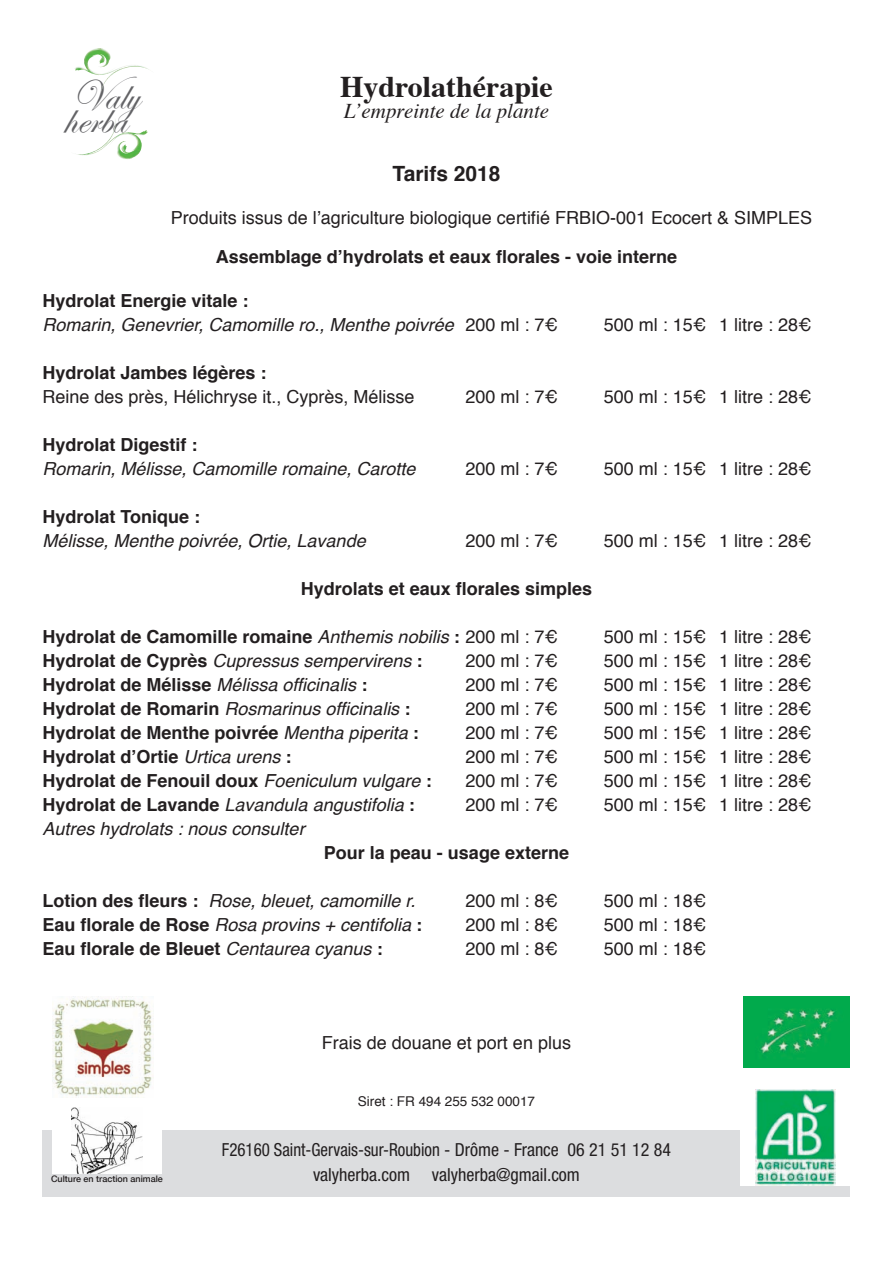
<style>
.page{position:relative;width:893px;height:1263px;background:#fff}
.page>*{position:absolute;margin:0;border:0;box-sizing:border-box;transform-origin:0 0}
.t1{font:43.5px "Edwardian Script ITC";color:#636366}
.t2{font:700 30px "Times";color:#231f20}
.t3{font:italic 21px "Times";color:#231f20}
.t4{font:700 21px "Helvetica";color:#231f20}
.t5{font:18px "Helvetica";color:#231f20}
.t6{font:700 18px "Helvetica";color:#231f20}
.t7{font:italic 18px/24px "Helvetica";color:#231f20}
.t8{font:condensed 18px "Helvetica Neue";color:#231f20;scale:.94 1}
.t9{font:condensed 18px "Helvetica Neue";color:#231f20}
.t10{font:13.5px "Helvetica";color:#231f20}
.t11{font:500 9px "Helvetica Neue";color:#231f20}
.s1{font-weight:700;font-style:normal}
.s2{font-style:normal}
.s3{font-weight:400;font-style:italic}
.s4{font-weight:400}
</style>
<div class="page">
<img style="left:75px;top:48px;width:49px;height:27px">
<img style="left:77px;top:119px;width:40px;height:37px">
<img style="left:53px;top:996px;width:101px;height:102px">
<div style="left:43px;top:1130px;width:807px;height:66px;background:#dcdddf"></div>
<div style="left:52px;top:1108px;width:109px;height:65px;background:#fff"></div>
<img style="left:72px;top:1108px;width:70px;height:65px">
<div style="left:740px;top:1089px;width:110px;height:97px;background:#fff"></div>
<img style="left:755px;top:1089px;width:80px;height:97px">
<img style="left:743px;top:996px;width:107px;height:71px">
<h1 class="t1" style="left:71px;top:71px;width:69px">Valy</h1>
<h1 class="t1" style="left:64px;top:95px;width:64px">herba</h1>
<h2 class="t2" style="left:340px;top:74px;width:214px">Hydrolathérapie</h2>
<p class="t3" style="left:344px;top:102px;width:207px">L’empreinte de la plante</p>
<p class="t4" style="left:392px;top:164px;width:110px">Tarifs 2018</p>
<p class="t5" style="left:171px;top:210px;width:643px">Produits issus de l’agriculture biologique certifié FRBIO-001 Ecocert &amp; SIMPLES</p>
<p class="t6" style="left:216px;top:249px;width:463px">Assemblage d’hydrolats et eaux florales - voie interne</p>
<p class="t7" style="left:43px;top:290px;width:517px"><span class="s1">Hydrolat Energie vitale :<br></span>Romarin, Genevrier, Camomille ro., Menthe poivrée <span class="s2">200 ml : 7€</span></p>
<p class="t5" style="left:604px;top:317px;width:209px">500 ml : 15€ 1 litre : 28€</p>
<p class="t6" style="left:43px;top:365px;width:226px">Hydrolat Jambes légères :</p>
<p class="t5" style="left:43px;top:389px;width:374px">Reine des près, Hélichryse it., Cyprès, Mélisse</p>
<p class="t5" style="left:466px;top:389px;width:94px">200 ml : 7€</p>
<p class="t5" style="left:604px;top:389px;width:209px">500 ml : 15€ 1 litre : 28€</p>
<p class="t6" style="left:43px;top:437px;width:157px">Hydrolat Digestif :</p>
<p class="t7" style="left:43px;top:458px;width:375px">Romarin, Mélisse, Camomille romaine, Carotte</p>
<p class="t5" style="left:466px;top:461px;width:94px">200 ml : 7€</p>
<p class="t5" style="left:604px;top:461px;width:209px">500 ml : 15€ 1 litre : 28€</p>
<p class="t6" style="left:43px;top:509px;width:159px">Hydrolat Tonique :</p>
<p class="t7" style="left:43px;top:530px;width:325px">Mélisse, Menthe poivrée, Ortie, Lavande</p>
<p class="t5" style="left:466px;top:533px;width:94px">200 ml : 7€</p>
<p class="t5" style="left:604px;top:533px;width:209px">500 ml : 15€ 1 litre : 28€</p>
<p class="t6" style="left:301px;top:581px;width:293px">Hydrolats et eaux florales simples</p>
<p class="t6" style="left:43px;top:629px;width:517px">Hydrolat de Camomille romaine <span class="s3">Anthemis nobilis</span> : <span class="s4">200 ml : 7€</span></p>
<p class="t5" style="left:604px;top:629px;width:209px">500 ml : 15€ 1 litre : 28€</p>
<p class="t7" style="left:43px;top:650px;width:382px"><span class="s1">Hydrolat de Cyprès</span> Cupressus sempervirens <span class="s1">:</span></p>
<p class="t5" style="left:466px;top:653px;width:94px">200 ml : 7€</p>
<p class="t5" style="left:604px;top:653px;width:209px">500 ml : 15€ 1 litre : 28€</p>
<p class="t6" style="left:43px;top:677px;width:326px">Hydrolat de Mélisse <span class="s3">Mélissa officinalis</span> :</p>
<p class="t5" style="left:466px;top:677px;width:94px">200 ml : 7€</p>
<p class="t5" style="left:604px;top:677px;width:209px">500 ml : 15€ 1 litre : 28€</p>
<p class="t7" style="left:43px;top:698px;width:369px"><span class="s1">Hydrolat de Romarin</span> Rosmarinus officinalis <span class="s1">:</span></p>
<p class="t5" style="left:466px;top:701px;width:94px">200 ml : 7€</p>
<p class="t5" style="left:604px;top:701px;width:209px">500 ml : 15€ 1 litre : 28€</p>
<p class="t6" style="left:43px;top:725px;width:378px">Hydrolat de Menthe poivrée <span class="s3">Mentha piperita</span> :</p>
<p class="t5" style="left:466px;top:725px;width:94px">200 ml : 7€</p>
<p class="t5" style="left:604px;top:725px;width:209px">500 ml : 15€ 1 litre : 28€</p>
<p class="t6" style="left:43px;top:749px;width:251px">Hydrolat d’Ortie <span class="s3">Urtica urens</span> :</p>
<p class="t5" style="left:466px;top:749px;width:94px">200 ml : 7€</p>
<p class="t5" style="left:604px;top:749px;width:209px">500 ml : 15€ 1 litre : 28€</p>
<p class="t6" style="left:43px;top:773px;width:391px">Hydrolat de Fenouil doux <span class="s3">Foeniculum vulgare</span> :</p>
<p class="t5" style="left:466px;top:773px;width:94px">200 ml : 7€</p>
<p class="t5" style="left:604px;top:773px;width:209px">500 ml : 15€ 1 litre : 28€</p>
<p class="t7" style="left:43px;top:794px;width:374px"><span class="s1">Hydrolat de Lavande</span> Lavandula angustifolia <span class="s1">:</span></p>
<p class="t5" style="left:466px;top:797px;width:94px">200 ml : 7€</p>
<p class="t5" style="left:604px;top:797px;width:209px">500 ml : 15€ 1 litre : 28€</p>
<p class="t7" style="left:43px;top:818px;width:264px">Autres hydrolats : nous consulter</p>
<p class="t6" style="left:324px;top:845px;width:247px">Pour la peau - usage externe</p>
<p class="t7" style="left:43px;top:890px;width:375px"><span class="s1">Lotion des fleurs :</span> Rose, bleuet, camomille r.</p>
<p class="t5" style="left:465px;top:893px;width:94px">200 ml : 8€</p>
<p class="t5" style="left:604px;top:893px;width:104px">500 ml : 18€</p>
<p class="t7" style="left:42px;top:914px;width:381px"><span class="s1">Eau florale de Rose</span> Rosa provins + centifolia <span class="s1">:</span></p>
<p class="t5" style="left:465px;top:917px;width:94px">200 ml : 8€</p>
<p class="t5" style="left:604px;top:917px;width:104px">500 ml : 18€</p>
<p class="t6" style="left:42px;top:941px;width:342px">Eau florale de Bleuet <span class="s3">Centaurea cyanus</span> :</p>
<p class="t5" style="left:465px;top:941px;width:94px">200 ml : 8€</p>
<p class="t5" style="left:604px;top:941px;width:104px">500 ml : 18€</p>
<p class="t5" style="left:322px;top:1035px;width:251px">Frais de douane et port en plus</p>
<p class="t10" style="left:358px;top:1095px;width:179px">Siret : FR 494 255 532 00017</p>
<p class="t8" style="left:222px;top:1143px;width:479px">F26160 Saint-Gervais-sur-Roubion - Drôme - France 06 21 51 12 84</p>
<p class="t11" style="left:51px;top:1173px;width:113px">Culture en traction animale</p>
<p class="t9" style="left:313px;top:1168px;width:268px">valyherba.com valyherba@gmail.com</p>
</div>
